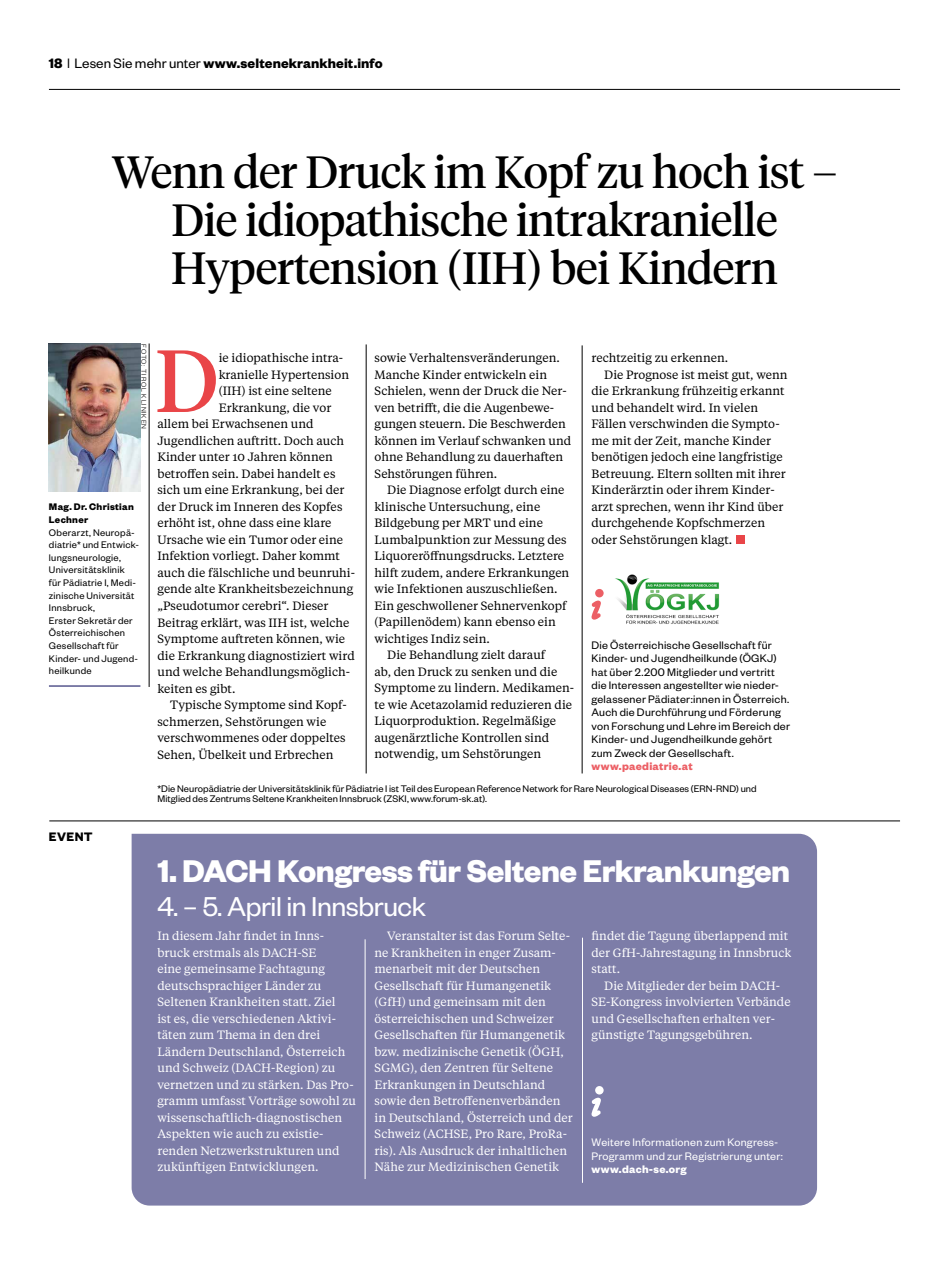
<style>
.page{position:relative;width:949px;height:1263px;background:#fff}
.page>*{position:absolute;margin:0;border:0;box-sizing:border-box;transform-origin:0 0}
.t1{font:87.75px "Tiempos Headline";color:#e94548}
.t2{font:45px/48px "Tiempos Headline";letter-spacing:-.01em;color:#000;text-align:center}
.t3{font:700 34.5px "Founders Grotesk";letter-spacing:-.015em;color:#fff}
.t4{font:30px "Founders Grotesk";letter-spacing:-.015em;color:#fff}
.t5{font:700 15px "Founders Grotesk";letter-spacing:.01em;color:#000}
.t6{font:700 13.5px "Founders Grotesk";letter-spacing:.035em;color:#000}
.t7{font:12px/16.5px "Tiempos Text";color:#000}
.t8{font:12px/16.5px "Tiempos Text";color:#fff}
.t9{font:12px/13.5px "Founders Grotesk";letter-spacing:.025em;color:#000}
.t10{font:12px/13.5px "Founders Grotesk";letter-spacing:.02em;color:#fff}
.t11{font:700 12px "Founders Grotesk";letter-spacing:.025em;color:#ec5f65}
.t12{font:700 12px "Founders Grotesk";letter-spacing:.025em;color:#fff}
.t13{font:10.5px/12.6px "Founders Grotesk";letter-spacing:.015em;color:#000}
.t14{font:700 10.5px/12.6px "Founders Grotesk";letter-spacing:.03em;color:#000}
.t15{font:300 7.5px "Founders Grotesk";letter-spacing:.11em;color:#000}
.s1{font-weight:400}
</style>
<div class="page">
<hr style="left:49px;top:89px;width:850px;height:1px;background:#000">
<div style="left:736px;top:536px;width:8px;height:8px;background:#e94548"></div>
<hr style="left:49px;top:685px;width:91px;height:2px;background:#57578e">
<img style="left:49px;top:343px;width:91px;height:149px">
<hr style="left:149px;top:343px;width:1px;height:344px;background:#000">
<hr style="left:366px;top:344px;width:1px;height:429px;background:#000">
<hr style="left:581px;top:345px;width:1px;height:428px;background:#000">
<svg style="left:591px;top:589px;width:12px;height:31px"></svg>
<div style="left:131px;top:834px;width:685px;height:371px;background:#7d7da8"></div>
<svg style="left:590px;top:1086px;width:13px;height:31px"></svg>
<hr style="left:365px;top:939px;width:1px;height:240px;background:#fff">
<hr style="left:582px;top:938px;width:1px;height:245px;background:#fff">
<hr style="left:49px;top:821px;width:850px;height:1px;background:#000">
<img style="left:615px;top:574px;width:105px;height:50px">
<p class="t5" style="left:49px;top:54px;width:335px">18 <span class="s1">| Lesen Sie mehr unter</span> www.seltenekrankheit.info</p>
<h2 class="t2" style="left:112px;top:146px;width:726px">Wenn der Druck im Kopf zu hoch ist –<br>Die idiopathische intrakranielle<br>Hypertension (IIH) bei Kindern</h2>
<p class="t15" style="left:148px;top:344px;width:86px;rotate:90deg">FOTO: TIROL KLINIKEN</p>
<p class="t14" style="left:49px;top:500px;width:86px">Mag. Dr. Christian<br>Lechner</p>
<p class="t13" style="left:49px;top:525px;width:92px">Oberarzt, Neuropä&shy;diatrie* und Entwick&shy;lungsneurologie,<br>Universitätsklinik für Pädiatrie I, Medi&shy;zinische Universität<br>Innsbruck,<br>Erster Sekretär der<br>Österreichischen<br>Gesellschaft für<br>Kinder- und Jugend&shy;heilkunde</p>
<h1 class="t1" style="left:155px;top:321px;width:65px">D</h1>
<p class="t7" style="left:219px;top:349px;width:126px">ie idiopathische intra-</p>
<p class="t7" style="left:219px;top:366px;width:132px">kranielle Hypertension</p>
<p class="t7" style="left:219px;top:382px;width:115px">(IIH) ist eine seltene</p>
<p class="t7" style="left:219px;top:399px;width:114px">Erkrankung, die vor</p>
<p class="t7" style="left:157px;top:415px;width:157px">allem bei Erwachsenen und</p>
<p class="t7" style="left:157px;top:432px;width:188px">Jugendlichen auftritt. Doch auch</p>
<p class="t7" style="left:157px;top:448px;width:177px">Kinder unter 10 Jahren können</p>
<p class="t7" style="left:157px;top:465px;width:179px">betroffen sein. Dabei handelt es</p>
<p class="t7" style="left:157px;top:481px;width:188px">sich um eine Erkrankung, bei der</p>
<p class="t7" style="left:157px;top:498px;width:186px">der Druck im Inneren des Kopfes</p>
<p class="t7" style="left:157px;top:514px;width:175px">erhöht ist, ohne dass eine klare</p>
<p class="t7" style="left:157px;top:531px;width:187px">Ursache wie ein Tumor oder eine</p>
<p class="t7" style="left:157px;top:547px;width:184px">Infektion vorliegt. Daher kommt</p>
<p class="t7" style="left:157px;top:564px;width:199px">auch die fälschliche und beunruhi-</p>
<p class="t7" style="left:157px;top:580px;width:197px">gende alte Krankheitsbezeichnung</p>
<p class="t7" style="left:157px;top:597px;width:172px">„Pseudotumor cerebri“. Dieser</p>
<p class="t7" style="left:157px;top:613px;width:193px">Beitrag erklärt, was IIH ist, welche</p>
<p class="t7" style="left:157px;top:630px;width:189px">Symptome auftreten können, wie</p>
<p class="t7" style="left:157px;top:646px;width:199px">die Erkrankung diagnostiziert wird</p>
<p class="t7" style="left:157px;top:663px;width:194px">und welche Behandlungsmöglich-</p>
<p class="t7" style="left:157px;top:679px;width:79px">keiten es gibt.</p>
<p class="t7" style="left:170px;top:696px;width:178px">Typische Symptome sind Kopf-</p>
<p class="t7" style="left:157px;top:712px;width:170px">schmerzen, Sehstörungen wie</p>
<p class="t7" style="left:157px;top:729px;width:190px">verschwommenes oder doppeltes</p>
<p class="t7" style="left:157px;top:745px;width:178px">Sehen, Übelkeit und Erbrechen</p>
<p class="t7" style="left:374px;top:349px;width:198px">sowie Verhaltensveränderungen.<br>Manche Kinder entwickeln ein<br>Schielen, wenn der Druck die Ner&shy;ven betrifft, die die Augenbewe&shy;gungen steuern. Die Beschwerden können im Verlauf schwanken und ohne Behandlung zu dauerhaften<br>Sehstörungen führen.</p>
<p class="t7" style="left:387px;top:481px;width:179px">Die Diagnose erfolgt durch eine</p>
<p class="t7" style="left:374px;top:498px;width:167px">klinische Untersuchung, eine</p>
<p class="t7" style="left:374px;top:514px;width:170px">Bildgebung per MRT und eine</p>
<p class="t7" style="left:374px;top:531px;width:194px">Lumbalpunktion zur Messung des</p>
<p class="t7" style="left:374px;top:547px;width:191px">Liquoreröffnungsdrucks. Letztere</p>
<p class="t7" style="left:374px;top:564px;width:196px">hilft zudem, andere Erkrankungen</p>
<p class="t7" style="left:374px;top:580px;width:184px">wie Infektionen auszuschließen.</p>
<p class="t7" style="left:374px;top:597px;width:193px">Ein geschwollener Sehnervenkopf</p>
<p class="t7" style="left:374px;top:613px;width:183px">(Papillenödem) kann ebenso ein</p>
<p class="t7" style="left:374px;top:630px;width:117px">wichtiges Indiz sein.</p>
<p class="t7" style="left:387px;top:646px;width:159px">Die Behandlung zielt darauf</p>
<p class="t7" style="left:374px;top:663px;width:184px">ab, den Druck zu senken und die</p>
<p class="t7" style="left:374px;top:679px;width:201px">Symptome zu lindern. Medikamen-</p>
<p class="t7" style="left:374px;top:696px;width:199px">te wie Acetazolamid reduzieren die</p>
<p class="t7" style="left:374px;top:712px;width:183px">Liquorproduktion. Regelmäßige</p>
<p class="t7" style="left:374px;top:729px;width:176px">augenärztliche Kontrollen sind</p>
<p class="t7" style="left:374px;top:745px;width:168px">notwendig, um Sehstörungen</p>
<p class="t7" style="left:591px;top:349px;width:138px">rechtzeitig zu erkennen.</p>
<p class="t7" style="left:604px;top:366px;width:185px">Die Prognose ist meist gut, wenn</p>
<p class="t7" style="left:591px;top:382px;width:195px">die Erkrankung frühzeitig erkannt</p>
<p class="t7" style="left:591px;top:399px;width:168px">und behandelt wird. In vielen</p>
<p class="t7" style="left:591px;top:415px;width:190px">Fällen verschwinden die Sympto-</p>
<p class="t7" style="left:591px;top:432px;width:181px">me mit der Zeit, manche Kinder</p>
<p class="t7" style="left:591px;top:448px;width:193px">benötigen jedoch eine langfristige</p>
<p class="t7" style="left:591px;top:465px;width:196px">Betreuung. Eltern sollten mit ihrer</p>
<p class="t7" style="left:591px;top:481px;width:185px">Kinderärztin oder ihrem Kinder-</p>
<p class="t7" style="left:591px;top:498px;width:193px">arzt sprechen, wenn ihr Kind über</p>
<p class="t7" style="left:591px;top:514px;width:175px">durchgehende Kopfschmerzen</p>
<p class="t7" style="left:591px;top:531px;width:142px">oder Sehstörungen klagt.</p>
<p class="t9" style="left:591px;top:638px;width:200px">Die Österreichische Gesellschaft für Kinder- und Jugendheilkunde (ÖGKJ) hat über 2.200 Mitglieder und vertritt die Interessen angestellter wie nieder&shy;gelassener Pädiater:innen in Österreich.<br>Auch die Durchführung und Förderung von Forschung und Lehre im Bereich der Kinder- und Jugendheilkunde gehört zum Zweck der Gesellschaft.</p>
<p class="t11" style="left:591px;top:759px;width:103px">www.paediatrie.at</p>
<p class="t13" style="left:157px;top:782px;width:600px;line-height:10.5px">*Die Neuropädiatrie der Universitätsklinik für Pädiatrie I ist Teil des European Reference Network for Rare Neurological Diseases (ERN-RND) und<br>Mitglied des Zentrums Seltene Krankheiten Innsbruck (ZSKI, www.forum-sk.at).</p>
<p class="t6" style="left:49px;top:828px;width:45px">EVENT</p>
<h3 class="t3" style="left:157px;top:848px;width:634px">1. DACH Kongress für Seltene Erkrankungen</h3>
<h3 class="t4" style="left:157px;top:888px;width:270px">4. – 5. April in Innsbruck</h3>
<p class="t8" style="left:157px;top:927px;width:200px">In diesem Jahr findet in Inns&shy;bruck erstmals als DACH-SE<br>eine gemeinsame Fachtagung deutschsprachiger Länder zu<br>Seltenen Krankheiten statt. Ziel<br>ist es, die verschiedenen Aktivi&shy;täten zum Thema in den drei<br>Ländern Deutschland, Österreich und Schweiz (DACH-Region) zu vernetzen und zu stärken. Das Pro&shy;gramm umfasst Vorträge sowohl zu wissenschaftlich-diagnostischen<br>Aspekten wie auch zu existie&shy;renden Netzwerkstrukturen und zukünftigen Entwicklungen.</p>
<p class="t8" style="left:374px;top:927px;width:200px;text-indent:13px">Veranstalter ist das Forum Selte&shy;ne Krankheiten in enger Zusam&shy;menarbeit mit der Deutschen<br>Gesellschaft für Humangenetik (GfH) und gemeinsam mit den österreichischen und Schweizer<br>Gesellschaften für Humangenetik bzw. medizinische Genetik (ÖGH,<br>SGMG), den Zentren für Seltene<br>Erkrankungen in Deutschland sowie den Betroffenenverbänden in Deutschland, Österreich und der<br>Schweiz (ACHSE, Pro Rare, ProRa&shy;ris). Als Ausdruck der inhaltlichen<br>Nähe zur Medizinischen Genetik</p>
<p class="t8" style="left:591px;top:927px;width:201px">findet die Tagung überlappend mit der GfH-Jahrestagung in Innsbruck statt.</p>
<p class="t8" style="left:591px;top:976px;width:200px;text-indent:13px">Die Mitglieder der beim DACH-<br>SE-Kongress involvierten Verbände und Gesellschaften erhalten ver&shy;günstigte Tagungsgebühren.</p>
<p class="t10" style="left:591px;top:1135px;width:193px">Weitere Informationen zum Kongress-<br>Programm und zur Registrierung unter:</p>
<p class="t12" style="left:591px;top:1161px;width:97px">www.dach-se.org</p>
</div>
